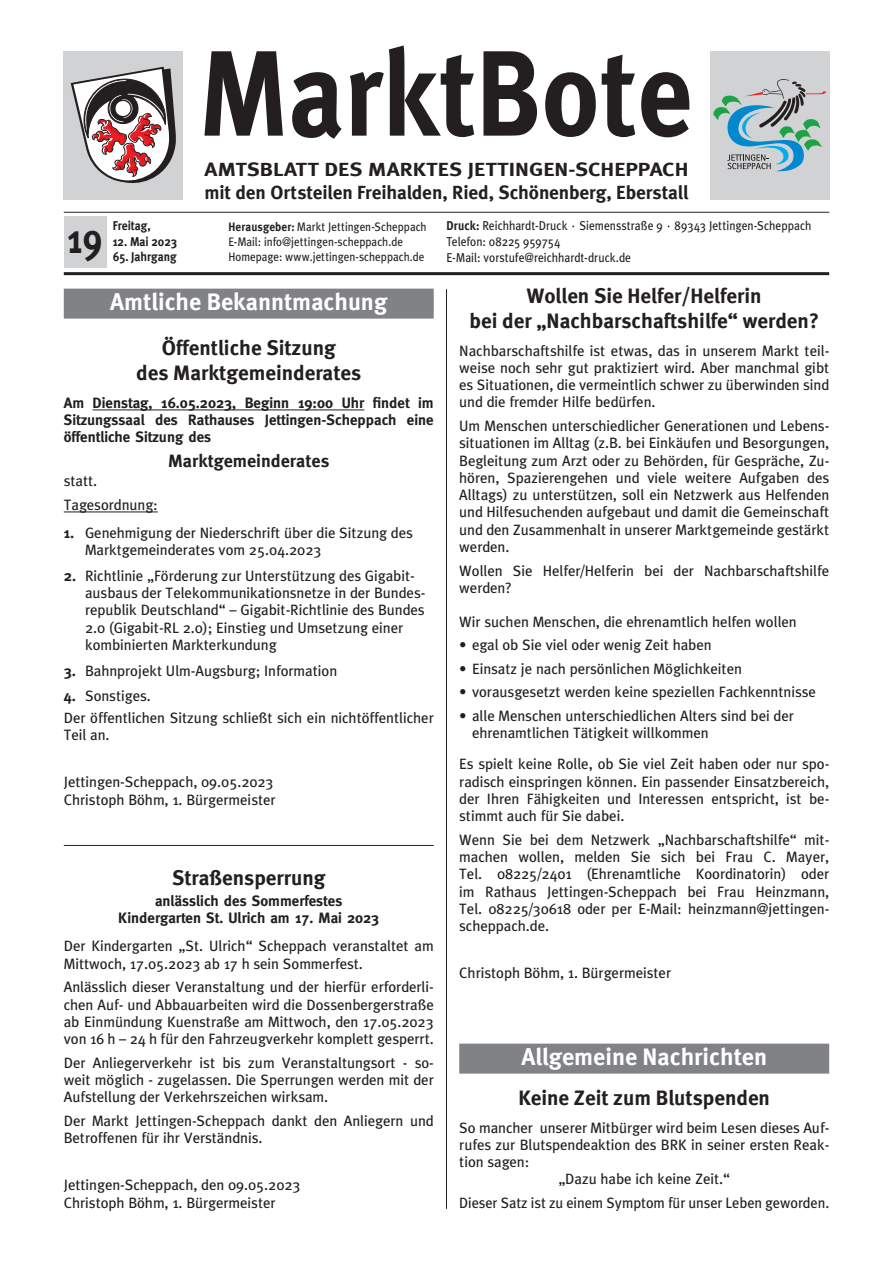
<style>
.page{position:relative;width:893px;height:1263px;background:#fff}
.page>*{position:absolute;margin:0;border:0;box-sizing:border-box;transform-origin:0 0}
.t1{font:700 121.35px "Meta";color:#231f20;scale:.9 1}
.t2{font:700 42px "Meta";color:#231f20;scale:.85 1}
.t3{font:700 24px "Meta";color:#fff}
.t4{font:700 21px/25.2px "Meta";color:#231f20;text-align:center}
.t5{font:700 19.2px/23px "Meta";color:#231f20;scale:1.16 1}
.t6{font:700 18px "Meta";color:#231f20}
.t7{font:15px/17.2px "Meta";color:#231f20}
.t8{font:700 15px/17.2px "Meta";color:#231f20;text-align:justify}
.t9{font:12.9px/15.8px "Meta";letter-spacing:.005em;color:#231f20;scale:.91 1}
.t10{font:700 12.9px "Meta";color:#231f20;scale:.91 1}
.t11{font:12.3px/15.1px "Meta";letter-spacing:.01em;color:#231f20;scale:.91 1}
.s1{font-weight:700}
</style>
<div class="page">
<div style="left:64px;top:51px;width:119px;height:149px;background:#d1d2d4"></div>
<svg style="left:71px;top:67px;width:105px;height:116px"></svg>
<div style="left:710px;top:51px;width:119px;height:149px;background:#d1d2d4"></div>
<svg style="left:713px;top:79px;width:113px;height:93px"></svg>
<hr style="left:64px;top:212px;width:765px;height:1px;background:#231f20">
<hr style="left:64px;top:272px;width:765px;height:3px;background:#231f20">
<hr style="left:446px;top:289px;width:1px;height:920px;background:#231f20">
<div style="left:64px;top:217px;width:42px;height:51px;background:#d1d2d4"></div>
<div style="left:64px;top:289px;width:370px;height:30px;background:#808285"></div>
<hr style="left:93px;top:410px;width:271px;height:1px;background:#231f20">
<hr style="left:64px;top:512px;width:94px;height:1px;background:#231f20">
<hr style="left:64px;top:845px;width:370px;height:1px;background:#231f20">
<div style="left:459px;top:1043px;width:370px;height:30px;background:#808285"></div>
<h1 class="t1" style="left:199px;top:21px;width:549px">MarktBote</h1>
<p class="t5" style="left:205px;top:157px;width:419px">AMTSBLATT DES MARKTES JETTINGEN-SCHEPPACH mit den Ortsteilen Freihalden, Ried, Schönenberg, Eberstall</p>
<p class="t11" style="left:228px;top:219px;width:219px"><span class="s1">Herausgeber:</span> Markt Jettingen-Scheppach<br>E-Mail: info@jettingen-scheppach.de<br>Homepage: www.jettingen-scheppach.de</p>
<p class="t9" style="left:446px;top:218px;width:402px"><span class="s1">Druck:</span> Reichhardt-Druck · Siemensstraße 9 · 89343 Jettingen-Scheppach<br>Telefon: 08225 959754<br>E-Mail: vorstufe@reichhardt-druck.de</p>
<p class="t10" style="left:113px;top:218px;width:43px">Freitag,</p>
<p class="t10" style="left:113px;top:233px;width:72px">12. Mai 2023</p>
<p class="t10" style="left:113px;top:249px;width:72px">65. Jahrgang</p>
<h3 class="t3" style="left:110px;top:288px;width:279px">Amtliche Bekanntmachung</h3>
<h3 class="t4" style="left:136px;top:335px;width:226px">Öffentliche Sitzung<br>des Marktgemeinderates</h3>
<p class="t8" style="left:64px;top:394px;width:371px">Am Dienstag, 16.05.2023, Beginn 19:00 Uhr findet im Sitzungssaal des Rathauses Jettingen-Scheppach eine öffentliche Sitzung des</p>
<p class="t6" style="left:168px;top:450px;width:163px">Marktgemeinderates</p>
<p class="t7" style="left:64px;top:469px;width:96px;line-height:23.7px">statt.<br>Tagesordnung:</p>
<p class="t7" style="left:85px;top:524px;width:329px;text-indent:-21px"><span class="s1">1.</span> Genehmigung der Niederschrift über die Sitzung des<br>Marktgemeinderates vom 25.04.2023</p>
<p class="t7" style="left:85px;top:567px;width:342px;text-indent:-21px"><span class="s1">2.</span> Richtlinie „Förderung zur Unterstützung des Gigabit&shy;ausbaus der Telekommunikationsnetze in der Bundes&shy;republik Deutschland“ – Gigabit-Richtlinie des Bundes 2.0 (Gigabit-RL 2.0); Einstieg und Umsetzung einer kombinierten Markterkundung</p>
<p class="t7" style="left:64px;top:662px;width:275px"><span class="s1">3.</span> Bahnprojekt Ulm-Augsburg; Information</p>
<p class="t7" style="left:64px;top:685px;width:371px;line-height:21.5px"><span class="s1">4.</span> Sonstiges.<br>Der öffentlichen Sitzung schließt sich ein nichtöffentlicher</p>
<p class="t7" style="left:64px;top:726px;width:47px">Teil an.</p>
<p class="t7" style="left:64px;top:773px;width:213px">Jettingen-Scheppach, 09.05.2023<br>Christoph Böhm, 1. Bürgermeister</p>
<h2 class="t2" style="left:67px;top:213px;width:43px">19</h2>
<h3 class="t4" style="left:469px;top:282px;width:351px">Wollen Sie Helfer/Helferin<br>bei der „Nachbarschaftshilfe“ werden?</h3>
<p class="t7" style="left:459px;top:342px;width:371px;text-align:justify">Nachbarschaftshilfe ist etwas, das in unserem Markt teil&shy;weise noch sehr gut praktiziert wird. Aber manchmal gibt es Situationen, die vermeintlich schwer zu überwinden sind und die fremder Hilfe bedürfen.</p>
<p class="t7" style="left:459px;top:417px;width:371px;text-align:justify">Um Menschen unterschiedlicher Generationen und Lebens&shy;situationen im Alltag (z.B. bei Einkäufen und Besorgungen, Begleitung zum Arzt oder zu Behörden, für Gespräche, Zu&shy;hören, Spazierengehen und viele weitere Aufgaben des Alltags) zu unterstützen, soll ein Netzwerk aus Helfenden und Hilfesuchenden aufgebaut und damit die Gemeinschaft und den Zusammenhalt in unserer Marktgemeinde gestärkt werden.</p>
<p class="t7" style="left:459px;top:562px;width:371px">Wollen Sie Helfer/Helferin bei der Nachbarschaftshilfe werden?</p>
<p class="t7" style="left:459px;top:613px;width:339px">Wir suchen Menschen, die ehrenamtlich helfen wollen</p>
<p class="t7" style="left:459px;top:636px;width:254px">• egal ob Sie viel oder wenig Zeit haben</p>
<p class="t7" style="left:459px;top:660px;width:284px">• Einsatz je nach persönlichen Möglichkeiten</p>
<p class="t7" style="left:459px;top:683px;width:358px">• vorausgesetzt werden keine speziellen Fachkenntnisse</p>
<p class="t7" style="left:472px;top:707px;width:323px;text-indent:-13px">• alle Menschen unterschiedlichen Alters sind bei der ehrenamtlichen Tätigkeit willkommen</p>
<p class="t7" style="left:459px;top:755px;width:371px;text-align:justify">Es spielt keine Rolle, ob Sie viel Zeit haben oder nur spo&shy;radisch einspringen können. Ein passender Einsatzbereich, der Ihren Fähigkeiten und Interessen entspricht, ist be&shy;stimmt auch für Sie dabei.</p>
<p class="t7" style="left:459px;top:831px;width:371px;text-align:justify">Wenn Sie bei dem Netzwerk „Nachbarschaftshilfe“ mit&shy;machen wollen, melden Sie sich bei Frau C. Mayer, Tel. 08225/2401 (Ehrenamtliche Koordinatorin) oder im Rathaus Jettingen-Scheppach bei Frau Heinzmann, Tel. 08225/30618 oder per E-Mail: heinzmann@jettingen&shy;scheppach.de.</p>
<p class="t7" style="left:459px;top:964px;width:213px">Christoph Böhm, 1. Bürgermeister</p>
<h3 class="t4" style="left:172px;top:865px;width:155px">Straßensperrung</h3>
<p class="t8" style="left:118px;top:892px;width:263px;text-align:center">anlässlich des Sommerfestes<br>Kindergarten St. Ulrich am 17. Mai 2023</p>
<p class="t7" style="left:64px;top:937px;width:371px">Der Kindergarten „St. Ulrich“ Scheppach veranstaltet am<br>Mittwoch, 17.05.2023 ab 17 h sein Sommerfest.</p>
<p class="t7" style="left:64px;top:978px;width:371px;text-align:justify">Anlässlich dieser Veranstaltung und der hierfür erforderli&shy;chen Auf- und Abbauarbeiten wird die Dossenbergerstraße ab Einmündung Kuenstraße am Mittwoch, den 17.05.2023 von 16 h – 24 h für den Fahrzeugverkehr komplett gesperrt.</p>
<p class="t7" style="left:64px;top:1054px;width:371px;text-align:justify">Der Anliegerverkehr ist bis zum Veranstaltungsort - so&shy;weit möglich - zugelassen. Die Sperrungen werden mit der Aufstellung der Verkehrszeichen wirksam.</p>
<p class="t7" style="left:64px;top:1112px;width:371px">Der Markt Jettingen-Scheppach dankt den Anliegern und<br>Betroffenen für ihr Verständnis.</p>
<p class="t7" style="left:64px;top:1176px;width:238px">Jettingen-Scheppach, den 09.05.2023<br>Christoph Böhm, 1. Bürgermeister</p>
<h3 class="t3" style="left:521px;top:1043px;width:247px">Allgemeine Nachrichten</h3>
<h3 class="t4" style="left:518px;top:1084px;width:253px">Keine Zeit zum Blutspenden</h3>
<p class="t7" style="left:459px;top:1119px;width:371px">So mancher unserer Mitbürger wird beim Lesen dieses Auf-</p>
<p class="t7" style="left:459px;top:1136px;width:371px">rufes zur Blutspendeaktion des BRK in seiner ersten Reak-</p>
<p class="t7" style="left:459px;top:1153px;width:72px">tion sagen:</p>
<p class="t7" style="left:558px;top:1170px;width:173px">„Dazu habe ich keine Zeit.“</p>
<p class="t7" style="left:459px;top:1194px;width:371px">Dieser Satz ist zu einem Symptom für unser Leben geworden.</p>
</div>
